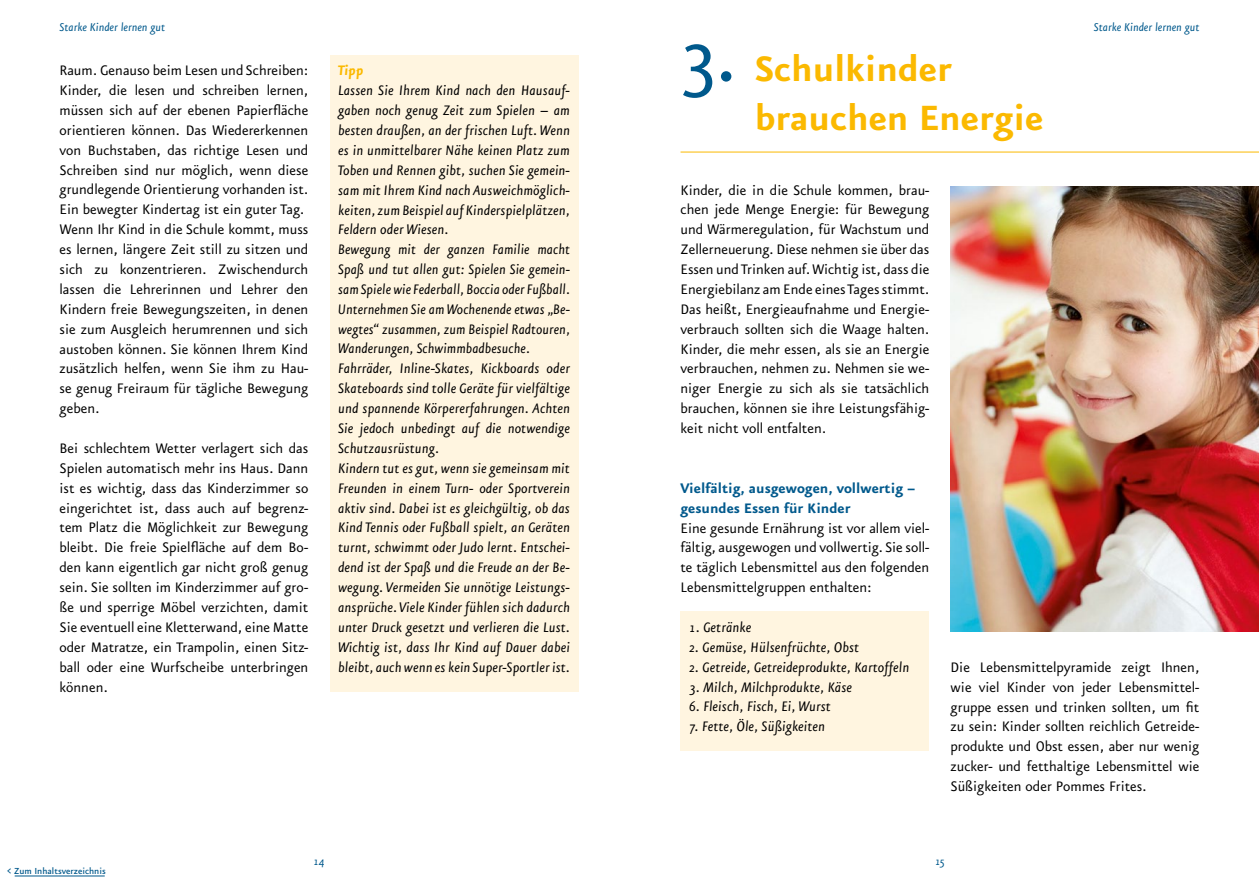
<style>
.page{position:relative;width:1259px;height:893px;background:#fff}
.page>*{position:absolute;margin:0;border:0;box-sizing:border-box;transform-origin:0 0}
.t1{font:700 42px/49.5px "Eureka Sans OT";color:#fbb900}
.t2{font:16.5px/20px "Eureka Sans OT";color:#000;text-align:justify}
.t3{font:italic 16.5px/19.8px "Eureka Sans OT";letter-spacing:.005em;color:#000}
.t4{font:700 16.5px/20px "Eureka Sans OT";color:#00598c}
.t5{font:italic 700 16.5px "Eureka Sans OT";color:#fbb900}
.t6{font:italic 13.5px "Eureka Sans OT";color:#00598c}
.t7{font:500 10.5px "Eureka Sans OT";color:#00598c}
.s1{font-weight:400;font-size:90px;color:#00598c}
</style>
<div class="page">
<div style="left:680px;top:612px;width:249px;height:139px;background:#fff5e0"></div>
<div style="left:330px;top:55px;width:248px;height:636px;background:#fff5e0"></div>
<hr style="left:680px;top:152px;width:579px;height:1px;background:#fbb900">
<img style="left:950px;top:186px;width:309px;height:446px">
<hr style="left:15px;top:876px;width:90px;height:1px;background:#00598c">
<p class="t6" style="left:60px;top:20px;width:107px">Starke Kinder lernen gut</p>
<p class="t6" style="left:1094px;top:20px;width:107px">Starke Kinder lernen gut</p>
<p class="t2" style="left:60px;top:61px;width:250px;text-align:left">Raum. Genauso beim Lesen und Schreiben:<br>Kinder, die lesen und schreiben lernen, müssen sich auf der ebenen Papierfläche orientieren können. Das Wiedererkennen von Buchstaben, das richtige Lesen und Schreiben sind nur möglich, wenn diese grundlegende Orientierung vorhanden ist.<br>Ein bewegter Kindertag ist ein guter Tag.<br>Wenn Ihr Kind in die Schule kommt, muss es lernen, längere Zeit still zu sitzen und sich zu konzentrieren. Zwischendurch lassen die Lehrerinnen und Lehrer den Kindern freie Bewegungszeiten, in denen sie zum Ausgleich herumrennen und sich austoben können. Sie können Ihrem Kind zusätzlich helfen, wenn Sie ihm zu Hau&shy;se genug Freiraum für tägliche Bewegung geben.</p>
<p class="t2" style="left:60px;top:439px;width:250px">Bei schlechtem Wetter verlagert sich das Spielen automatisch mehr ins Haus. Dann ist es wichtig, dass das Kinderzimmer so eingerichtet ist, dass auch auf begrenz&shy;tem Platz die Möglichkeit zur Bewegung bleibt. Die freie Spielfläche auf dem Bo&shy;den kann eigentlich gar nicht groß genug sein. Sie sollten im Kinderzimmer auf gro&shy;ße und sperrige Möbel verzichten, damit Sie eventuell eine Kletterwand, eine Matte oder Matratze, ein Trampolin, einen Sitz&shy;ball oder eine Wurfscheibe unterbringen können.</p>
<p class="t5" style="left:338px;top:62px;width:27px">Tipp</p>
<p class="t3" style="left:338px;top:81px;width:233px">Lassen Sie Ihrem Kind nach den Hausauf&shy;gaben noch genug Zeit zum Spielen – am besten draußen, an der frischen Luft. Wenn es in unmittelbarer Nähe keinen Platz zum Toben und Rennen gibt, suchen Sie gemein&shy;sam mit Ihrem Kind nach Ausweichmöglich&shy;keiten, zum Beispiel auf Kinderspielplätzen, Feldern oder Wiesen.<br>Bewegung mit der ganzen Familie macht Spaß und tut allen gut: Spielen Sie gemein&shy;sam Spiele wie Federball, Boccia oder Fußball.<br>Unternehmen Sie am Wochenende etwas „Be&shy;wegtes“ zusammen, zum Beispiel Radtouren, Wanderungen, Schwimmbadbesuche.<br>Fahrräder, Inline-Skates, Kickboards oder Skateboards sind tolle Geräte für vielfältige und spannende Körpererfahrungen. Achten Sie jedoch unbedingt auf die notwendige Schutzausrüstung.<br>Kindern tut es gut, wenn sie gemeinsam mit Freunden in einem Turn- oder Sportverein aktiv sind. Dabei ist es gleichgültig, ob das Kind Tennis oder Fußball spielt, an Geräten turnt, schwimmt oder Judo lernt. Entschei&shy;dend ist der Spaß und die Freude an der Be&shy;wegung. Vermeiden Sie unnötige Leistungs&shy;ansprüche. Viele Kinder fühlen sich dadurch unter Druck gesetzt und verlieren die Lust.<br>Wichtig ist, dass Ihr Kind auf Dauer dabei bleibt, auch wenn es kein Super-Sportler ist.</p>
<h1 class="t1" style="left:755px;top:44px;width:290px;text-indent:-74px"><span class="s1">3.</span> Schulkinder brauchen Energie</h1>
<p class="t2" style="left:680px;top:180px;width:250px">Kinder, die in die Schule kommen, brau&shy;chen jede Menge Energie: für Bewegung und Wärmeregulation, für Wachstum und Zellerneuerung. Diese nehmen sie über das Essen und Trinken auf. Wichtig ist, dass die Energiebilanz am Ende eines Tages stimmt.<br>Das heißt, Energieaufnahme und Energie&shy;verbrauch sollten sich die Waage halten.<br>Kinder, die mehr essen, als sie an Energie verbrauchen, nehmen zu. Nehmen sie we&shy;niger Energie zu sich als sie tatsächlich brauchen, können sie ihre Leistungsfähig&shy;keit nicht voll entfalten.</p>
<p class="t4" style="left:680px;top:478px;width:236px">Vielfältig, ausgewogen, vollwertig – gesundes Essen für Kinder</p>
<p class="t2" style="left:680px;top:518px;width:250px">Eine gesunde Ernährung ist vor allem viel&shy;fältig, ausgewogen und vollwertig. Sie soll&shy;te täglich Lebensmittel aus den folgenden Lebensmittelgruppen enthalten:</p>
<p class="t3" style="left:689px;top:618px;width:64px">1. Getränke</p>
<p class="t3" style="left:689px;top:637px;width:172px">2. Gemüse, Hülsenfrüchte, Obst</p>
<p class="t3" style="left:689px;top:657px;width:222px">2. Getreide, Getreideprodukte, Kartoffeln</p>
<p class="t3" style="left:689px;top:677px;width:165px">3. Milch, Milchprodukte, Käse</p>
<p class="t3" style="left:689px;top:697px;width:143px">6. Fleisch, Fisch, Ei, Wurst</p>
<p class="t3" style="left:689px;top:717px;width:138px">7. Fette, Öle, Süßigkeiten</p>
<p class="t2" style="left:950px;top:657px;width:250px">Die Lebensmittelpyramide zeigt Ihnen, wie viel Kinder von jeder Lebensmittel&shy;gruppe essen und trinken sollten, um fit zu sein: Kinder sollten reichlich Getreide&shy;produkte und Obst essen, aber nur wenig zucker- und fetthaltige Lebensmittel wie Süßigkeiten oder Pommes Frites.</p>
<p class="t7" style="left:7px;top:866px;width:100px">&lt; Zum Inhaltsverzeichnis</p>
<p class="t6" style="left:314px;top:854px;width:12px">14</p>
<p class="t6" style="left:935px;top:854px;width:11px">15</p>
</div>
